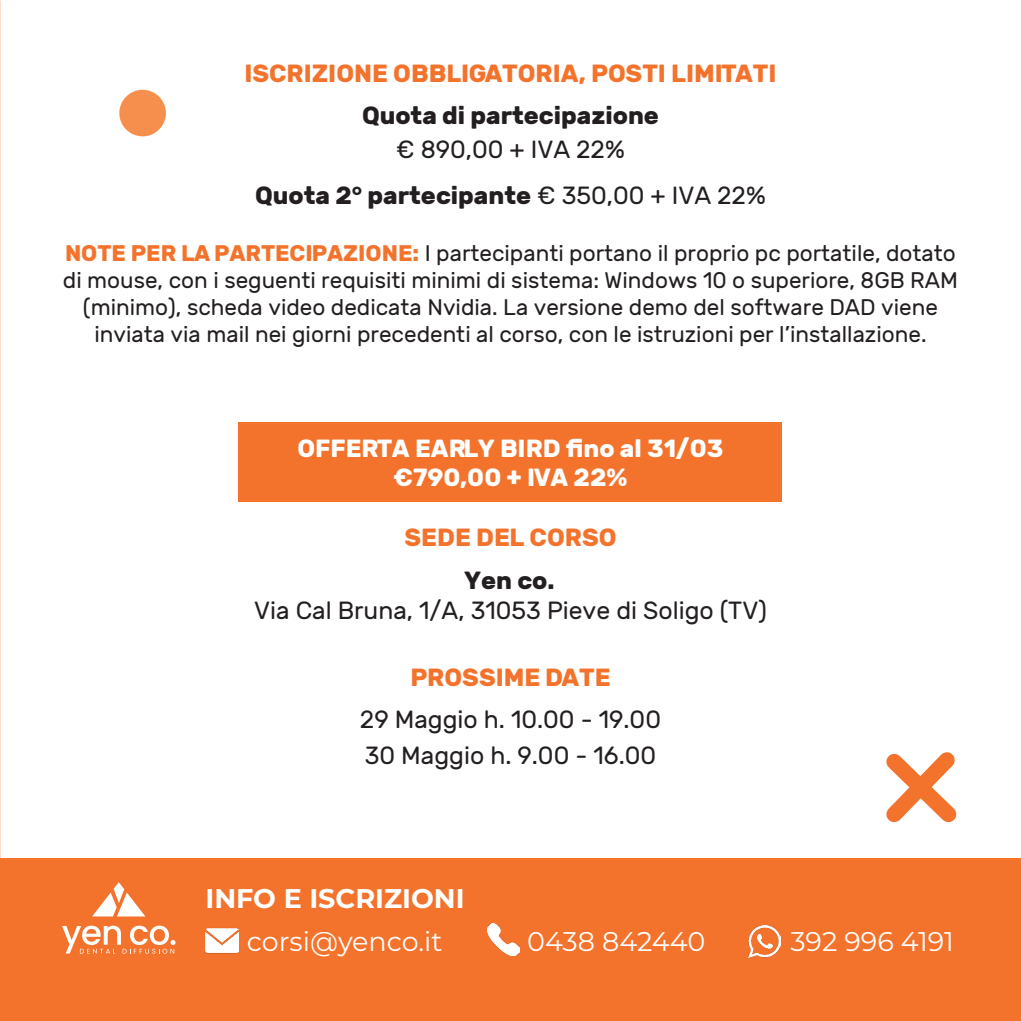
<style>
.page{position:relative;width:1021px;height:1021px;background:#fff}
.page>*{position:absolute;margin:0;border:0;box-sizing:border-box;transform-origin:0 0}
.Intestazione{font:27px "Montserrat";color:#fff}
.Intestazione-2{font:700 27px "Montserrat";color:#fff}
.Intestazione-3{font:24.75px/29.7px "Rubik";color:#231f20;text-align:center}
.t1{font:700 24.75px/33.8px "Rubik";color:#231f20;text-align:center}
.Paragrafo_base{font:700 24.75px "Rubik";color:#f3732c}
.Paragrafo_base-2{font:700 24.75px/29.7px "Rubik";color:#fff;text-align:center}
.Intestazione-4{font:22.5px/27px "Rubik";color:#231f20;text-align:center}
.s1{font-weight:400}
.s2{font-weight:700;color:#f3732c}
.s3{font-weight:700}
</style>
<div class="page">
<svg style="left:886px;top:752px;width:71px;height:71px"></svg>
<div style="left:119px;top:90px;width:47px;height:46px;background:#f68f4e;border-radius:50%"></div>
<div style="left:0;top:858px;width:1020px;height:162px;background:#f3732c"></div>
<img style="left:205px;top:928px;width:33px;height:26px">
<img style="left:488px;top:923px;width:31px;height:32px">
<img style="left:748px;top:925px;width:32px;height:32px">
<svg style="left:62px;top:925px;width:113px;height:28px"></svg>
<svg style="left:92px;top:882px;width:53px;height:34px"></svg>
<div style="left:239px;top:423px;width:543px;height:79px;background:#f3732c"></div>
<p class="Paragrafo_base" style="left:244px;top:59px;width:533px">ISCRIZIONE OBBLIGATORIA, POSTI LIMITATI</p>
<p class="t1" style="left:362px;top:99px;width:298px">Quota di partecipazione <span class="s1">€ 890,00 + IVA 22%</span></p>
<p class="t1" style="left:255px;top:179px;width:512px">Quota 2° partecipante <span class="s1">€ 350,00 + IVA 22%</span></p>
<p class="Intestazione-4" style="left:63px;top:240px;width:896px"><span class="s2">NOTE PER LA PARTECIPAZIONE:</span> I partecipanti portano il proprio pc portatile, dotato di mouse, con i seguenti requisiti minimi di sistema: Windows 10 o superiore, 8GB RAM (minimo), scheda video dedicata Nvidia. La versione demo del software DAD viene inviata via mail nei giorni precedenti al corso, con le istruzioni per l’installazione.</p>
<p class="Paragrafo_base-2" style="left:297px;top:434px;width:427px">OFFERTA EARLY BIRD fino al 31/03 €790,00 + IVA 22%</p>
<p class="Paragrafo_base" style="left:404px;top:523px;width:213px">SEDE DEL CORSO</p>
<p class="Intestazione-3" style="left:254px;top:566px;width:514px"><span class="s3">Yen co.<br></span>Via Cal Bruna, 1/A, 31053 Pieve di Soligo (TV)</p>
<p class="Paragrafo_base" style="left:410px;top:662px;width:202px">PROSSIME DATE</p>
<p class="Intestazione-3" style="left:360px;top:702px;width:302px;line-height:36px;text-align:left">29 Maggio h. 10.00 - 19.00<br>30 Maggio h. 9.00 - 16.00</p>
<p class="Intestazione-2" style="left:205px;top:878px;width:260px">INFO E ISCRIZIONI</p>
<p class="Intestazione" style="left:247px;top:922px;width:197px">corsi@yenco.it</p>
<p class="Intestazione" style="left:527px;top:922px;width:180px">0438 842440</p>
<p class="Intestazione" style="left:790px;top:922px;width:165px">392 996 4191</p>
</div>
